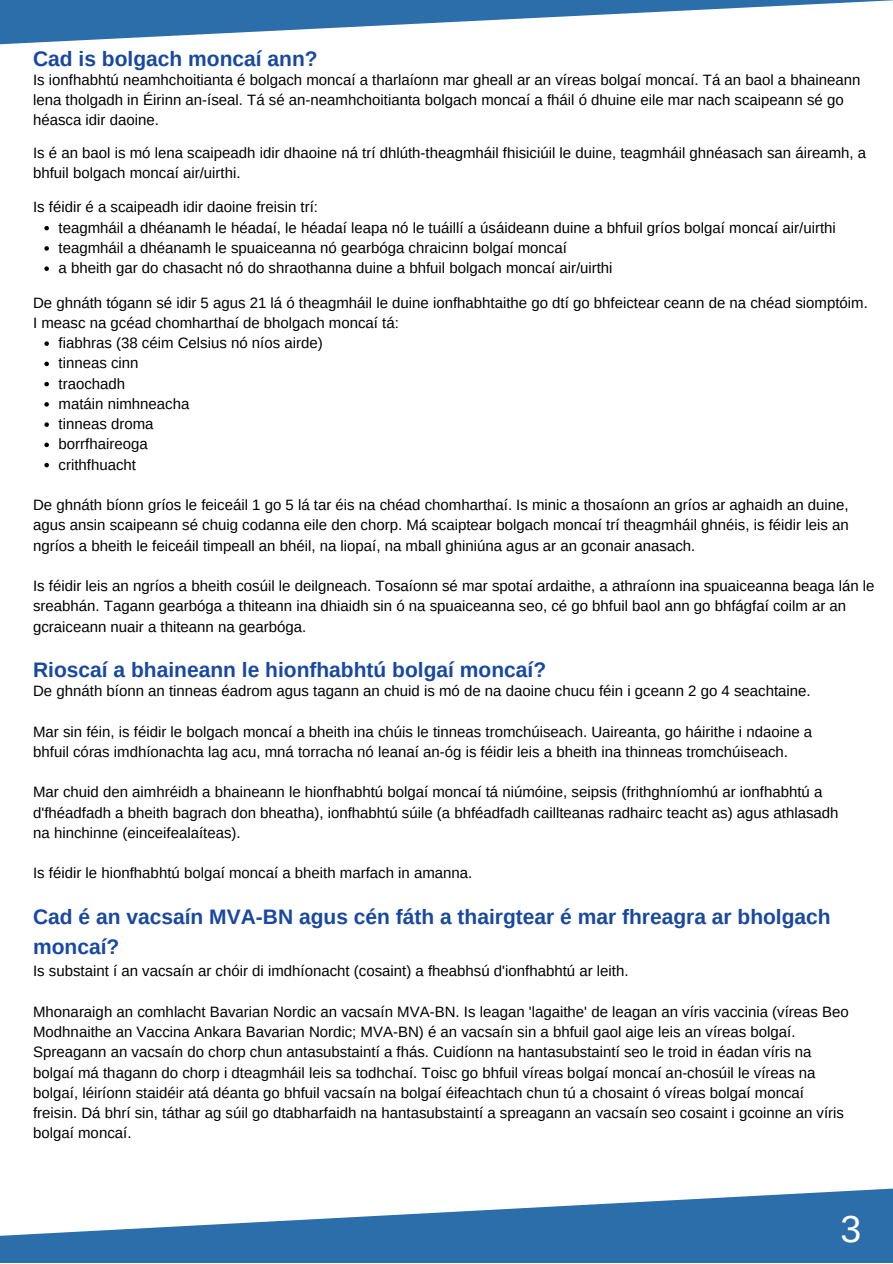
<style>
.page{position:relative;width:893px;height:1264px;background:#fff}
.page>*{position:absolute;margin:0;border:0;box-sizing:border-box;transform-origin:0 0}
.t1{font:37.5px "Arimo";color:#fff}
.t2{font:700 21px/29.2px "Arimo";color:#1848a0}
.t3{font:15px/20.2px "Arimo";color:#000}
</style>
<div class="page">
<svg style="left:0;top:1188px;width:892px;height:74px;fill:#2c6eaa"></svg>
<svg style="left:0;top:0;width:892px;height:468px"></svg>
<svg style="left:44px;top:226px;width:5px;height:4px"></svg>
<svg style="left:44px;top:246px;width:5px;height:5px"></svg>
<svg style="left:44px;top:266px;width:5px;height:5px"></svg>
<svg style="left:44px;top:341px;width:5px;height:5px"></svg>
<svg style="left:44px;top:361px;width:5px;height:5px"></svg>
<svg style="left:44px;top:382px;width:5px;height:4px"></svg>
<svg style="left:44px;top:402px;width:5px;height:4px"></svg>
<svg style="left:44px;top:422px;width:5px;height:5px"></svg>
<svg style="left:44px;top:442px;width:5px;height:5px"></svg>
<svg style="left:44px;top:463px;width:5px;height:4px"></svg>
<h2 class="t2" style="left:33px;top:44px;width:286px">Cad is bolgach moncaí ann?</h2>
<p class="t3" style="left:33px;top:70px;width:828px">Is ionfhabhtú neamhchoitianta é bolgach moncaí a tharlaíonn mar gheall ar an víreas bolgaí moncaí. Tá an baol a bhaineann lena tholgadh in Éirinn an-íseal. Tá sé an-neamhchoitianta bolgach moncaí a fháil ó dhuine eile mar nach scaipeann sé go héasca idir daoine.</p>
<p class="t3" style="left:33px;top:142px;width:834px">Is é an baol is mó lena scaipeadh idir dhaoine ná trí dhlúth-theagmháil fhisiciúil le duine, teagmháil ghnéasach san áireamh, a bhfuil bolgach moncaí air/uirthi.</p>
<p class="t3" style="left:33px;top:197px;width:286px">Is féidir é a scaipeadh idir daoine freisin trí:</p>
<p class="t3" style="left:59px;top:217px;width:778px">teagmháil a dhéanamh le héadaí, le héadaí leapa nó le tuáillí a úsáideann duine a bhfuil gríos bolgaí moncaí air/uirthi teagmháil a dhéanamh le spuaiceanna nó gearbóga chraicinn bolgaí moncaí<br>a bheith gar do chasacht nó do shraothanna duine a bhfuil bolgach moncaí air/uirthi</p>
<p class="t3" style="left:33px;top:292px;width:836px">De ghnáth tógann sé idir 5 agus 21 lá ó theagmháil le duine ionfhabhtaithe go dtí go bhfeictear ceann de na chéad siomptóim.<br>I measc na gcéad chomharthaí de bholgach moncaí tá:</p>
<p class="t3" style="left:59px;top:333px;width:265px">fiabhras (38 céim Celsius nó níos airde) tinneas cinn<br>traochadh<br>matáin nimhneacha<br>tinneas droma<br>borrfhaireoga<br>crithfhuacht</p>
<p class="t3" style="left:33px;top:495px;width:817px;text-align:justify">De ghnáth bíonn gríos le feiceáil 1 go 5 lá tar éis na chéad chomharthaí. Is minic a thosaíonn an gríos ar aghaidh an duine, agus ansin scaipeann sé chuig codanna eile den chorp. Má scaiptear bolgach moncaí trí theagmháil ghnéis, is féidir leis an ngríos a bheith le feiceáil timpeall an bhéil, na liopaí, na mball ghiniúna agus ar an gconair anasach.</p>
<p class="t3" style="left:33px;top:575px;width:842px">Is féidir leis an ngríos a bheith cosúil le deilgneach. Tosaíonn sé mar spotaí ardaithe, a athraíonn ina spuaiceanna beaga lán le sreabhán. Tagann gearbóga a thiteann ina dhiaidh sin ó na spuaiceanna seo, cé go bhfuil baol ann go bhfágfaí coilm ar an gcraiceann nuair a thiteann na gearbóga.</p>
<h2 class="t2" style="left:33px;top:655px;width:514px">Rioscaí a bhaineann le hionfhabhtú bolgaí moncaí?</h2>
<p class="t3" style="left:33px;top:681px;width:779px">De ghnáth bíonn an tinneas éadrom agus tagann an chuid is mó de na daoine chucu féin i gceann 2 go 4 seachtaine.</p>
<p class="t3" style="left:33px;top:721px;width:780px">Mar sin féin, is féidir le bolgach moncaí a bheith ina chúis le tinneas tromchúiseach. Uaireanta, go háirithe i ndaoine a bhfuil córas imdhíonachta lag acu, mná torracha nó leanaí an-óg is féidir leis a bheith ina thinneas tromchúiseach.</p>
<p class="t3" style="left:33px;top:782px;width:806px">Mar chuid den aimhréidh a bhaineann le hionfhabhtú bolgaí moncaí tá niúmóine, seipsis (frithghníomhú ar ionfhabhtú a d'fhéadfadh a bheith bagrach don bheatha), ionfhabhtú súile (a bhféadfadh caillteanas radhairc teacht as) agus athlasadh na hinchinne (einceifealaíteas).</p>
<p class="t3" style="left:33px;top:863px;width:440px">Is féidir le hionfhabhtú bolgaí moncaí a bheith marfach in amanna.</p>
<h2 class="t2" style="left:33px;top:902px;width:799px">Cad é an vacsaín MVA-BN agus cén fáth a thairgtear é mar fhreagra ar bholgach moncaí?</h2>
<p class="t3" style="left:33px;top:961px;width:596px">Is substaint í an vacsaín ar chóir di imdhíonacht (cosaint) a fheabhsú d'ionfhabhtú ar leith.</p>
<p class="t3" style="left:33px;top:1001px;width:817px">Mhonaraigh an comhlacht Bavarian Nordic an vacsaín MVA-BN. Is leagan 'lagaithe' de leagan an víris vaccinia (víreas Beo Modhnaithe an Vaccina Ankara Bavarian Nordic; MVA-BN) é an vacsaín sin a bhfuil gaol aige leis an víreas bolgaí.<br>Spreagann an vacsaín do chorp chun antasubstaintí a fhás. Cuidíonn na hantasubstaintí seo le troid in éadan víris na bolgaí má thagann do chorp i dteagmháil leis sa todhchaí. Toisc go bhfuil víreas bolgaí moncaí an-chosúil le víreas na bolgaí, léiríonn staidéir atá déanta go bhfuil vacsaín na bolgaí éifeachtach chun tú a chosaint ó víreas bolgaí moncaí freisin. Dá bhrí sin, táthar ag súil go dtabharfaidh na hantasubstaintí a spreagann an vacsaín seo cosaint i gcoinne an víris bolgaí moncaí.</p>
<h1 class="t1" style="left:840px;top:1207px;width:22px">3</h1>
</div>
